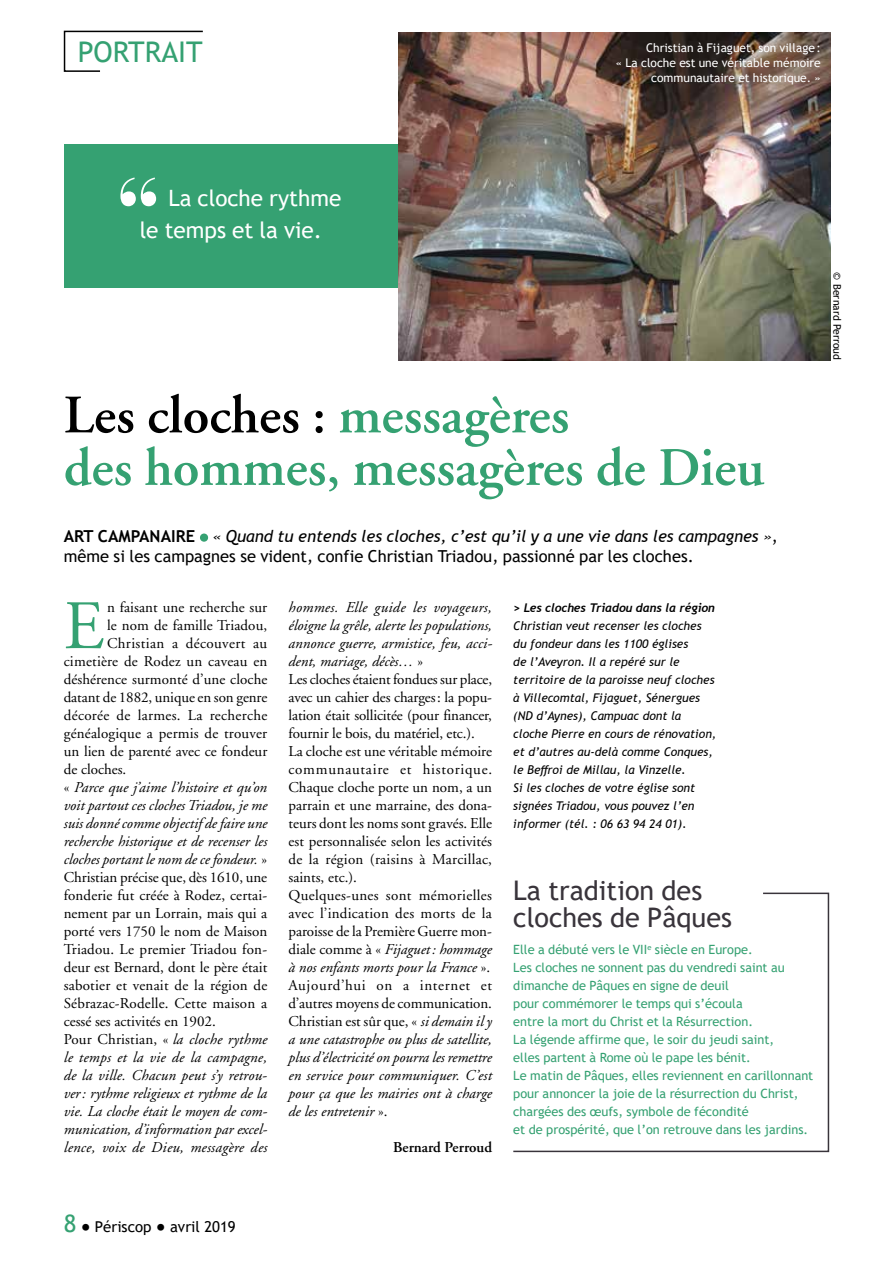
<style>
.page{position:relative;width:893px;height:1263px;background:#fff}
.page>*{position:absolute;margin:0;border:0;box-sizing:border-box;transform-origin:0 0}
.t1{font:69.3px "Adobe Garamond";color:#35a172}
.t2{font:600 54px/52.5px "Adobe Garamond";color:#35a172}
.t3{font:28.5px "Trebuchet MS";color:#35a172}
.t4{font:27px/27px "Trebuchet MS";color:#39343b}
.t5{font:22.5px/31.5px "Trebuchet MS";color:#fff}
.t6{font:16.5px/19.8px "Trebuchet MS";color:#000}
.t7{font:15px/18px "Adobe Garamond";color:#000}
.t8{font:italic 15px "Adobe Garamond";color:#000}
.t9{font:italic 15px "Adobe Garamond";letter-spacing:.02em;color:#000}
.t10{font:15px "Adobe Garamond";letter-spacing:.02em;color:#000}
.t11{font:15px "Adobe Garamond";letter-spacing:.025em;color:#000}
.t12{font:15px "Trebuchet MS";color:#000}
.t13{font:600 15px "Adobe Garamond";color:#000}
.t14{font:12.75px/18px "Trebuchet MS";color:#35a172}
.t15{font:italic 12px/18px "Trebuchet MS";color:#000}
.t16{font:12px/15px "Trebuchet MS";color:#fff;text-align:right}
.t17{font:italic 700 12px "Trebuchet";letter-spacing:-.01em;color:#000}
.t18{font:10.5px "Trebuchet MS";color:#000}
.s1{color:#000}
.s2{font-weight:700}
.s3{font-weight:700;color:#35a172}
.s4{font-style:italic}
.s5{font-style:normal}
.s6{font-size:24px;color:#35a172}
.s7{font-size:24px}
</style>
<div class="page">
<div style="left:64px;top:144px;width:668px;height:144px;background:#35a172"></div>
<svg style="left:120px;top:178px;width:36px;height:28px"></svg>
<svg style="left:513px;top:892px;width:317px;height:261px"></svg>
<svg style="left:200px;top:533px;width:9px;height:9px"></svg>
<img style="left:398px;top:32px;width:433px;height:328px">
<svg style="left:63px;top:30px;width:140px;height:42px"></svg>
<h3 class="t3" style="left:78px;top:34px;width:126px">PORTRAIT</h3>
<p class="t16" style="left:616px;top:40px;width:206px">Christian à Fijaguet, son village:<br>« La cloche est une véritable mémoire communautaire et historique. »</p>
<h3 class="t5" style="left:140px;top:182px;width:203px;text-indent:29px">La cloche rythme le temps et la vie.</h3>
<h2 class="t2" style="left:64px;top:390px;width:702px"><span class="s1">Les cloches :</span> messagères<br>des hommes, messagères de Dieu</h2>
<p class="t6" style="left:64px;top:526px;width:716px"><span class="s2">ART CAMPANAIRE</span> <span class="s3">•</span> <span class="s4">« Quand tu entends les cloches, c’est qu’il y a une vie dans les campagnes »</span>, même si les campagnes se vident, confie Christian Triadou, passionné par les cloches.</p>
<h1 class="t1" style="left:64px;top:589px;width:42px">E</h1>
<p class="t7" style="left:107px;top:599px;width:162px">n faisant une recherche sur</p>
<p class="t7" style="left:107px;top:617px;width:162px">le nom de famille Triadou,</p>
<p class="t11" style="left:107px;top:635px;width:162px">Christian a découvert au</p>
<p class="t7" style="left:64px;top:653px;width:205px">cimetière de Rodez un caveau en</p>
<p class="t7" style="left:64px;top:671px;width:205px">déshérence surmonté d’une cloche</p>
<p class="t7" style="left:64px;top:689px;width:205px">datant de 1882, unique en son genre</p>
<p class="t10" style="left:64px;top:707px;width:205px">décorée de larmes. La recherche</p>
<p class="t7" style="left:64px;top:725px;width:205px">généalogique a permis de trouver</p>
<p class="t7" style="left:64px;top:743px;width:205px">un lien de parenté avec ce fondeur</p>
<p class="t7" style="left:64px;top:761px;width:64px">de cloches.</p>
<p class="t8" style="left:64px;top:779px;width:205px"><span class="s5">«</span> Parce que j’aime l’histoire et qu’on</p>
<p class="t8" style="left:64px;top:797px;width:205px">voit partout ces cloches Triadou, je me</p>
<p class="t8" style="left:64px;top:815px;width:205px">suis donné comme objectif de faire une</p>
<p class="t8" style="left:64px;top:833px;width:205px">recherche historique et de recenser les</p>
<p class="t8" style="left:64px;top:851px;width:205px">cloches portant le nom de ce fondeur. <span class="s5">»</span></p>
<p class="t7" style="left:64px;top:869px;width:205px">Christian précise que, dès 1610, une</p>
<p class="t7" style="left:64px;top:887px;width:205px">fonderie fut créée à Rodez, certai-</p>
<p class="t7" style="left:64px;top:905px;width:205px">nement par un Lorrain, mais qui a</p>
<p class="t7" style="left:64px;top:923px;width:205px">porté vers 1750 le nom de Maison</p>
<p class="t7" style="left:64px;top:941px;width:205px">Triadou. Le premier Triadou fon-</p>
<p class="t7" style="left:64px;top:959px;width:205px">deur est Bernard, dont le père était</p>
<p class="t7" style="left:64px;top:977px;width:205px">sabotier et venait de la région de</p>
<p class="t7" style="left:64px;top:995px;width:205px">Sébrazac-Rodelle. Cette maison a</p>
<p class="t7" style="left:64px;top:1013px;width:154px">cessé ses activités en 1902.</p>
<p class="t7" style="left:64px;top:1031px;width:205px">Pour Christian, « <span class="s4">la cloche rythme</span></p>
<p class="t8" style="left:64px;top:1049px;width:205px">le temps et la vie de la campagne,</p>
<p class="t8" style="left:64px;top:1067px;width:205px">de la ville. Chacun peut s’y retrou-</p>
<p class="t8" style="left:64px;top:1085px;width:205px">ver: rythme religieux et rythme de la</p>
<p class="t8" style="left:64px;top:1103px;width:205px">vie. La cloche était le moyen de com-</p>
<p class="t8" style="left:64px;top:1121px;width:205px">munication, d’information par excel-</p>
<p class="t9" style="left:64px;top:1139px;width:205px">lence, voix de Dieu, messagère des</p>
<p class="t7" style="left:289px;top:599px;width:205px"><span class="s4">hommes. Elle guide les voyageurs, éloigne la grêle, alerte les populations, annonce guerre, armistice, feu, acci&shy;dent, mariage, décès…</span> »<br>Les cloches étaient fondues sur place, avec un cahier des charges: la popu&shy;lation était sollicitée (pour financer, fournir le bois, du matériel, etc.).<br>La cloche est une véritable mémoire communautaire et historique.<br>Chaque cloche porte un nom, a un parrain et une marraine, des dona&shy;teurs dont les noms sont gravés. Elle est personnalisée selon les activités de la région (raisins à Marcillac, saints, etc.).<br>Quelques-unes sont mémorielles avec l’indication des morts de la paroisse de la Première Guerre mon&shy;diale comme à « <span class="s4">Fijaguet: hommage à nos enfants morts pour la France</span> ».<br>Aujourd’hui on a internet et d’autres moyens de communication.<br>Christian est sûr que, « <span class="s4">si demain il y a une catastrophe ou plus de satellite, plus d’électricité on pourra les remettre en service pour communiquer. C’est pour ça que les mairies ont à charge de les entretenir</span> ».</p>
<p class="t13" style="left:393px;top:1139px;width:100px">Bernard Perroud</p>
<p class="t17" style="left:513px;top:600px;width:203px">&gt; Les cloches Triadou dans la région</p>
<p class="t15" style="left:513px;top:617px;width:204px">Christian veut recenser les cloches du fondeur dans les 1100 églises<br>de l’Aveyron. Il a repéré sur le territoire de la paroisse neuf cloches à Villecomtal, Fijaguet, Sénergues (ND d’Aynes), Campuac dont la cloche Pierre en cours de rénovation, et d’autres au-delà comme Conques, le Beffroi de Millau, la Vinzelle.<br>Si les cloches de votre église sont signées Triadou, vous pouvez l’en informer (tél. : 06 63 94 24 01).</p>
<h3 class="t4" style="left:513px;top:877px;width:220px">La tradition des cloches de Pâques</h3>
<p class="t14" style="left:513px;top:940px;width:302px">Elle a débuté vers le VII<sup>e</sup> siècle en Europe.<br>Les cloches ne sonnent pas du vendredi saint au dimanche de Pâques en signe de deuil<br>pour commémorer le temps qui s’écoula<br>entre la mort du Christ et la Résurrection.<br>La légende affirme que, le soir du jeudi saint,<br>elles partent à Rome où le pape les bénit.<br>Le matin de Pâques, elles reviennent en carillonnant pour annoncer la joie de la résurrection du Christ, chargées des œufs, symbole de fécondité<br>et de prospérité, que l’on retrouve dans les jardins.</p>
<p class="t18" style="left:844px;top:272px;width:89px;rotate:90deg">© Bernard Perroud</p>
<p class="t12" style="left:64px;top:1217px;width:174px"><span class="s6">8</span><span class="s7">•</span> Périscop <span class="s7">•</span> avril 2019</p>
</div>
